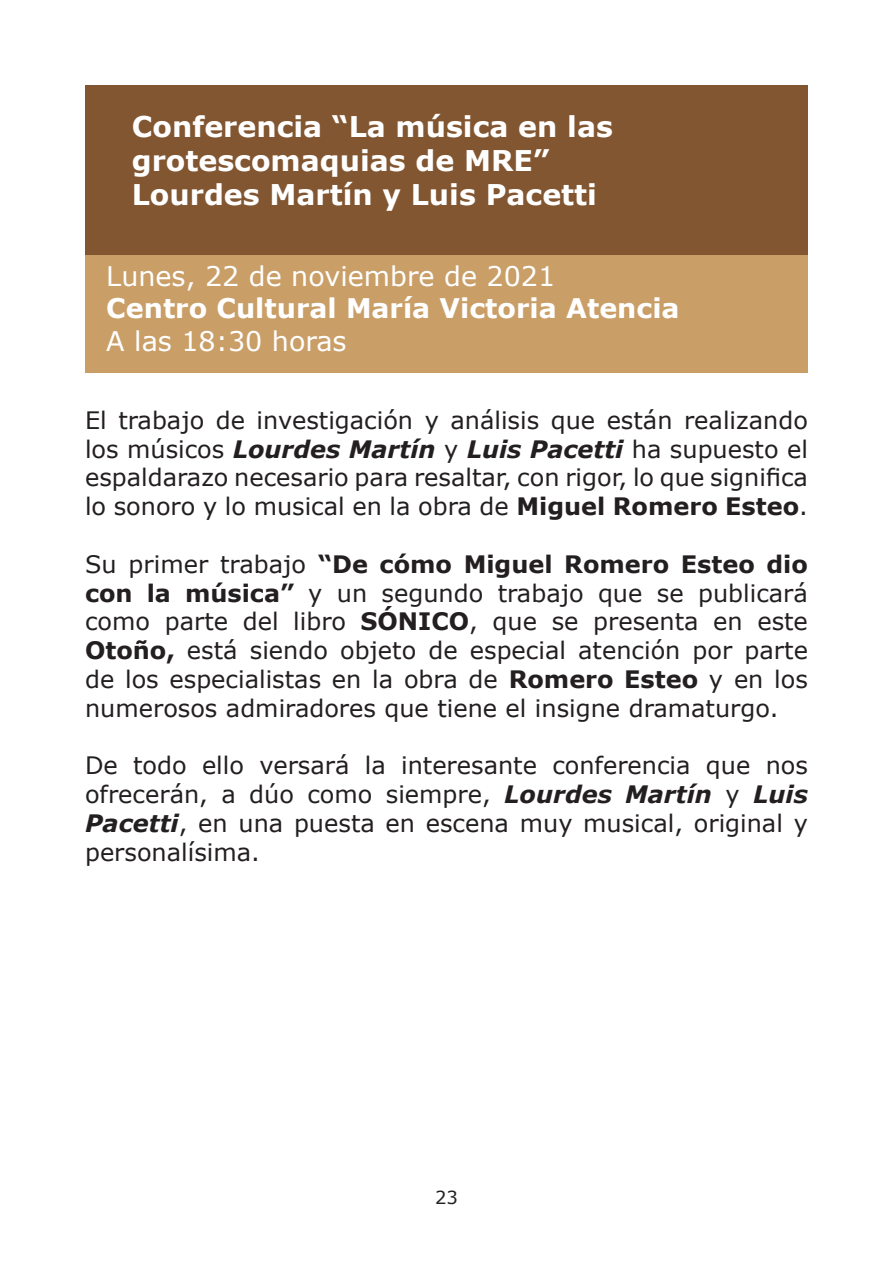
<style>
.page{position:relative;width:893px;height:1263px;background:#fff}
.page>*{position:absolute;margin:0;border:0;box-sizing:border-box;transform-origin:0 0}
.t1{font:700 28.5px/34.2px "Verdana";color:#fff}
.t2{font:27px "Verdana";color:#fff}
.t3{font:700 27px "Verdana";color:#fff}
.t4{font:24px/28.8px "Verdana";color:#231f20;text-align:justify}
.t5{font:18px "Verdana";color:#231f20}
.s1{font-weight:700;font-style:italic}
.s2{font-weight:700}
</style>
<div class="page">
<div style="left:85px;top:85px;width:723px;height:170px;background:#825631"></div>
<div style="left:85px;top:255px;width:723px;height:118px;background:#c99e67"></div>
<p class="t1" style="left:132px;top:109px;width:483px">Conferencia “La música en las grotescomaquias de MRE”</p>
<p class="t1" style="left:132px;top:177px;width:467px">Lourdes Martín y Luis Pacetti</p>
<p class="t2" style="left:106px;top:257px;width:450px">Lunes, 22 de noviembre de 2021</p>
<p class="t3" style="left:106px;top:289px;width:575px">Centro Cultural María Victoria Atencia</p>
<p class="t2" style="left:106px;top:322px;width:242px">A las 18:30 horas</p>
<p class="t4" style="left:85px;top:405px;width:724px">El trabajo de investigación y análisis que están realizando los músicos <span class="s1">Lourdes Martín</span> y <span class="s1">Luis Pacetti</span> ha supuesto el espaldarazo necesario para resaltar, con rigor, lo que significa lo sonoro y lo musical en la obra de <span class="s2">Miguel Romero Esteo</span>.</p>
<p class="t4" style="left:85px;top:549px;width:724px">Su primer trabajo <span class="s2">“De cómo Miguel Romero Esteo dio con la música”</span> y un segundo trabajo que se publicará como parte del libro <span class="s2">SÓNICO</span>, que se presenta en este <span class="s2">Otoño,</span> está siendo objeto de especial atención por parte de los especialistas en la obra de <span class="s2">Romero Esteo</span> y en los numerosos admiradores que tiene el insigne dramaturgo.</p>
<p class="t4" style="left:85px;top:751px;width:724px">De todo ello versará la interesante conferencia que nos ofrecerán, a dúo como siempre, <span class="s1">Lourdes Martín</span> y <span class="s1">Luis Pacetti</span>, en una puesta en escena muy musical, original y personalísima.</p>
<p class="t5" style="left:435px;top:1185px;width:24px">23</p>
</div>
